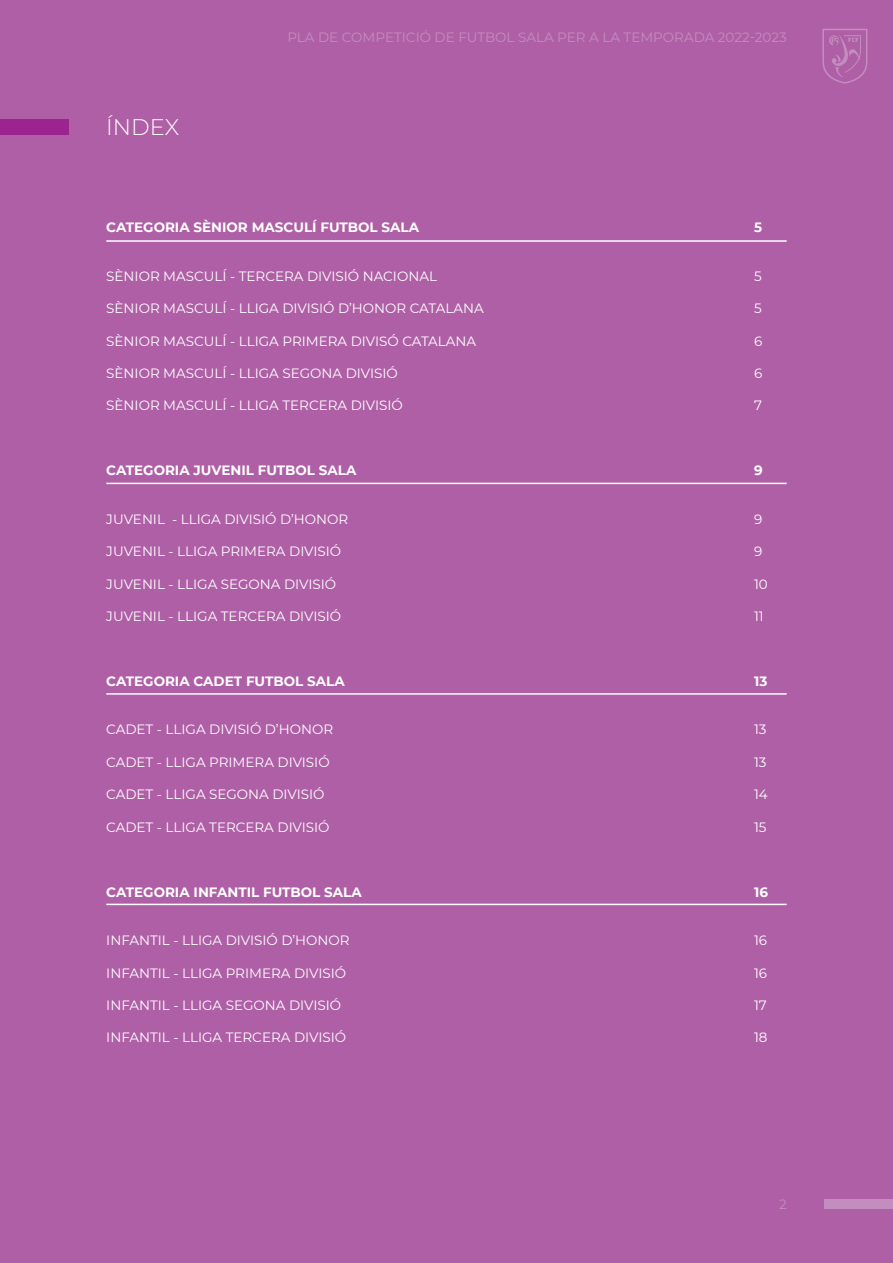
<style>
.page{position:relative;width:893px;height:1263px;background:#af5fa6}
.page>*{position:absolute;margin:0;border:0;box-sizing:border-box;transform-origin:0 0}
.t1{font:300 22.5px "Montserrat";color:#fff}
.t2{font:13.5px "Montserrat";color:#fff}
.t3{font:700 13.5px "Montserrat";color:#fff}
.t4{font:13.5px "Montserrat";color:#c48dbf}
</style>
<div class="page">
<div style="left:0;top:119px;width:68px;height:16px;background:#9d248e"></div>
<hr style="left:106px;top:240px;width:681px;height:2px;background:#fff">
<hr style="left:106px;top:483px;width:681px;height:1px;background:#fff">
<hr style="left:106px;top:693px;width:681px;height:2px;background:#fff">
<hr style="left:106px;top:904px;width:681px;height:1px;background:#fff">
<svg style="left:822px;top:29px;width:45px;height:55px"></svg>
<div style="left:825px;top:1199px;width:68px;height:10px;background:#c48dbf"></div>
<h1 class="t1" style="left:106px;top:112px;width:74px">ÍNDEX</h1>
<p class="t4" style="left:287px;top:28px;width:501px">PLA DE COMPETICIÓ DE FUTBOL SALA PER A LA TEMPORADA 2022-2023</p>
<p class="t3" style="left:106px;top:218px;width:314px">CATEGORIA SÈNIOR MASCULÍ FUTBOL SALA</p>
<p class="t2" style="left:106px;top:267px;width:332px">SÈNIOR MASCULÍ - TERCERA DIVISIÓ NACIONAL</p>
<p class="t2" style="left:106px;top:299px;width:379px">SÈNIOR MASCULÍ - LLIGA DIVISIÓ D’HONOR CATALANA</p>
<p class="t2" style="left:106px;top:332px;width:371px">SÈNIOR MASCULÍ - LLIGA PRIMERA DIVISÓ CATALANA</p>
<p class="t2" style="left:106px;top:364px;width:293px">SÈNIOR MASCULÍ - LLIGA SEGONA DIVISIÓ</p>
<p class="t2" style="left:106px;top:396px;width:298px">SÈNIOR MASCULÍ - LLIGA TERCERA DIVISIÓ</p>
<p class="t3" style="left:106px;top:461px;width:252px">CATEGORIA JUVENIL FUTBOL SALA</p>
<p class="t2" style="left:106px;top:510px;width:243px">JUVENIL - LLIGA DIVISIÓ D’HONOR</p>
<p class="t2" style="left:106px;top:542px;width:236px">JUVENIL - LLIGA PRIMERA DIVISIÓ</p>
<p class="t2" style="left:106px;top:575px;width:231px">JUVENIL - LLIGA SEGONA DIVISIÓ</p>
<p class="t2" style="left:106px;top:607px;width:236px">JUVENIL - LLIGA TERCERA DIVISIÓ</p>
<p class="t3" style="left:106px;top:671px;width:240px">CATEGORIA CADET FUTBOL SALA</p>
<p class="t2" style="left:106px;top:720px;width:228px">CADET - LLIGA DIVISIÓ D’HONOR</p>
<p class="t2" style="left:106px;top:753px;width:225px">CADET - LLIGA PRIMERA DIVISIÓ</p>
<p class="t2" style="left:106px;top:785px;width:220px">CADET - LLIGA SEGONA DIVISIÓ</p>
<p class="t2" style="left:106px;top:818px;width:225px">CADET - LLIGA TERCERA DIVISIÓ</p>
<p class="t3" style="left:106px;top:882px;width:257px">CATEGORIA INFANTIL FUTBOL SALA</p>
<p class="t2" style="left:106px;top:931px;width:245px">INFANTIL - LLIGA DIVISIÓ D’HONOR</p>
<p class="t2" style="left:106px;top:963px;width:241px">INFANTIL - LLIGA PRIMERA DIVISIÓ</p>
<p class="t2" style="left:106px;top:996px;width:236px">INFANTIL - LLIGA SEGONA DIVISIÓ</p>
<p class="t2" style="left:106px;top:1028px;width:241px">INFANTIL - LLIGA TERCERA DIVISIÓ</p>
<p class="t3" style="left:754px;top:218px;width:10px">5</p>
<p class="t2" style="left:754px;top:267px;width:9px">5</p>
<p class="t2" style="left:754px;top:299px;width:9px">5</p>
<p class="t2" style="left:754px;top:332px;width:10px">6</p>
<p class="t2" style="left:754px;top:364px;width:10px">6</p>
<p class="t2" style="left:754px;top:396px;width:9px">7</p>
<p class="t3" style="left:754px;top:461px;width:10px">9</p>
<p class="t2" style="left:754px;top:510px;width:10px">9</p>
<p class="t2" style="left:754px;top:542px;width:10px">9</p>
<p class="t2" style="left:754px;top:575px;width:15px">10</p>
<p class="t2" style="left:754px;top:607px;width:11px">11</p>
<p class="t3" style="left:754px;top:671px;width:15px">13</p>
<p class="t2" style="left:754px;top:720px;width:14px">13</p>
<p class="t2" style="left:754px;top:753px;width:14px">13</p>
<p class="t2" style="left:754px;top:785px;width:15px">14</p>
<p class="t2" style="left:754px;top:818px;width:14px">15</p>
<p class="t3" style="left:754px;top:882px;width:15px">16</p>
<p class="t2" style="left:754px;top:931px;width:15px">16</p>
<p class="t2" style="left:754px;top:963px;width:15px">16</p>
<p class="t2" style="left:754px;top:996px;width:14px">17</p>
<p class="t2" style="left:754px;top:1028px;width:15px">18</p>
<p class="t4" style="left:779px;top:1194px;width:9px">2</p>
</div>
